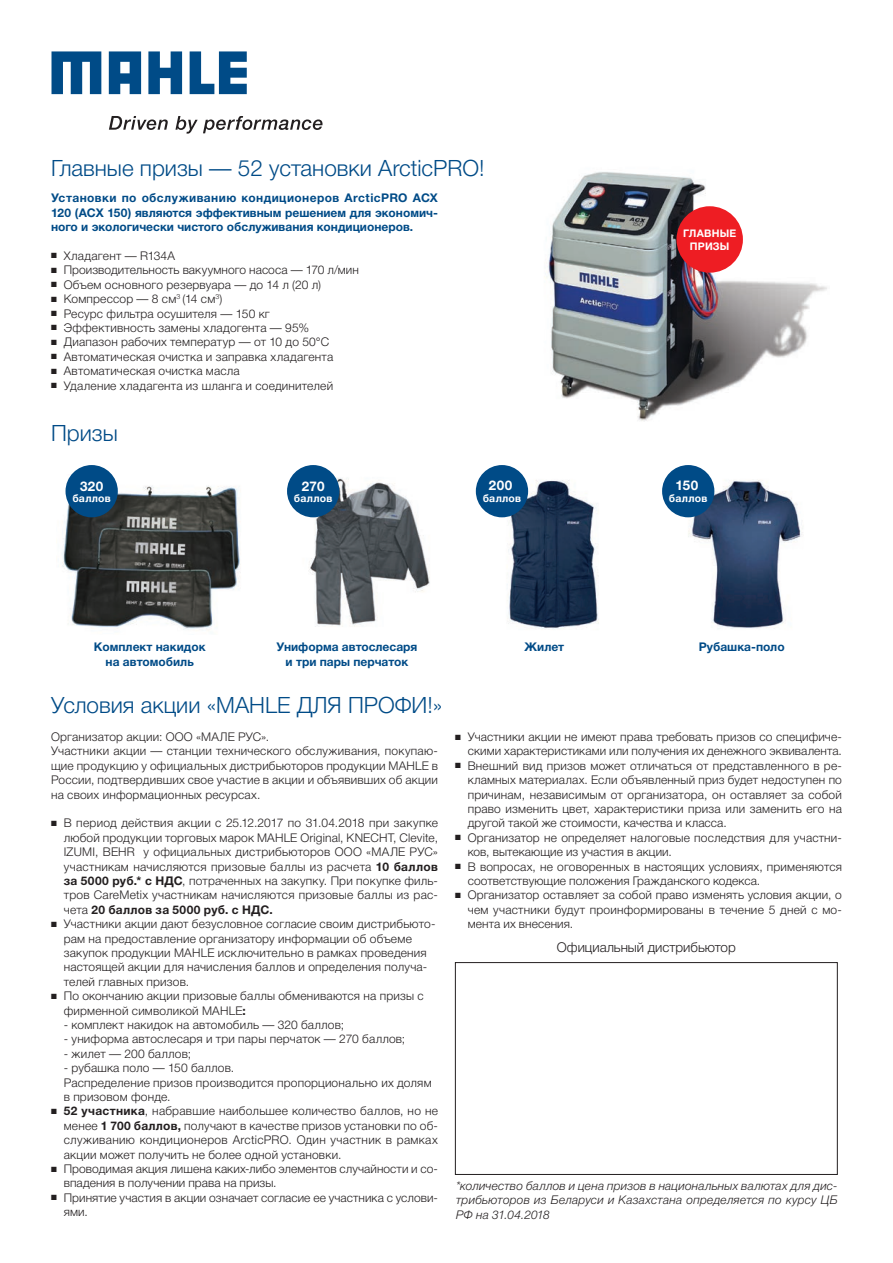
<style>
.page{position:relative;width:893px;height:1263px;background:#fff}
.page>*{position:absolute;margin:0;border:0;box-sizing:border-box;transform-origin:0 0}
.t1{font:300 22.5px "Helvetica Neue Cyr";color:#004b87}
.t2{font:300 13.5px "Helvetica Neue Cyr";color:#231f20}
.t3{font:700 13.5px "Helvetica Neue Cyr";letter-spacing:.025em;color:#fff}
.t4{font:300 12px/14.4px "Helvetica Neue Cyr";letter-spacing:.015em;color:#231f20}
.t5{font:700 12px/14.4px "Helvetica Neue Cyr";color:#004b87;text-align:center}
.t6{font:italic 300 12px/14.4px "Helvetica Neue Cyr";letter-spacing:.015em;color:#231f20;text-align:justify}
.t7{font:700 10.5px/12.6px "Helvetica Neue Cyr";letter-spacing:.02em;color:#fff;text-align:center}
.s1{font-weight:700}
</style>
<div class="page">
<svg style="left:109px;top:116px;width:214px;height:18px"></svg>
<svg style="left:52px;top:51px;width:195px;height:43px"></svg>
<img style="left:547px;top:172px;width:280px;height:249px">
<div style="left:455px;top:962px;width:383px;height:213px;border:1px solid #231f20"></div>
<img style="left:62px;top:475px;width:178px;height:155px">
<img style="left:292px;top:468px;width:138px;height:159px">
<img style="left:475px;top:470px;width:124px;height:159px">
<img style="left:665px;top:470px;width:137px;height:159px">
<div style="left:66px;top:465px;width:52px;height:52px;background:#004b87;border-radius:50%"></div>
<div style="left:287px;top:465px;width:52px;height:52px;background:#004b87;border-radius:50%"></div>
<div style="left:476px;top:465px;width:52px;height:52px;background:#004b87;border-radius:50%"></div>
<div style="left:662px;top:465px;width:52px;height:52px;background:#004b87;border-radius:50%"></div>
<div style="left:676px;top:206px;width:67px;height:67px;background:#ee1d23;border-radius:50%"></div>
<h1 class="t1" style="left:51px;top:156px;width:435px">Главные призы — 52 установки ArcticPRO!</h1>
<p class="t5" style="left:51px;top:191px;width:389px;text-align:justify">Установки по обслуживанию кондиционеров ArcticPRO ACX 120 (ACX 150) являются эффективным решением для экономич&shy;ного и экологически чистого обслуживания кондиционеров.</p>
<p class="t4" style="left:51px;top:249px;width:125px">■ Хладагент — R134A</p>
<p class="t4" style="left:51px;top:263px;width:309px">■ Производительность вакуумного насоса — 170 л/мин</p>
<p class="t4" style="left:51px;top:277px;width:271px">■ Объем основного резервуара — до 14 л (20 л)</p>
<p class="t4" style="left:51px;top:292px;width:173px">■ Компрессор — 8 см<sup>3</sup> (14 см<sup>3</sup>)</p>
<p class="t4" style="left:51px;top:306px;width:220px">■ Ресурс фильтра осушителя — 150 кг</p>
<p class="t4" style="left:51px;top:321px;width:260px">■ Эффективность замены хладогента — 95%</p>
<p class="t4" style="left:51px;top:335px;width:280px">■ Диапазон рабочих температур — от 10 до 50°С</p>
<p class="t4" style="left:51px;top:349px;width:284px">■ Автоматическая очистка и заправка хладагента</p>
<p class="t4" style="left:51px;top:364px;width:190px">■ Автоматическая очистка масла</p>
<p class="t4" style="left:51px;top:378px;width:284px">■ Удаление хладагента из шланга и соединителей</p>
<h1 class="t1" style="left:51px;top:421px;width:68px">Призы</h1>
<p class="t7" style="left:683px;top:227px;width:55px">ГЛАВНЫЕ<br>ПРИЗЫ</p>
<p class="t3" style="left:80px;top:478px;width:25px">320</p>
<p class="t7" style="left:72px;top:492px;width:40px">баллов</p>
<p class="t3" style="left:302px;top:478px;width:24px">270</p>
<p class="t7" style="left:294px;top:492px;width:40px">баллов</p>
<p class="t3" style="left:489px;top:478px;width:25px">200</p>
<p class="t7" style="left:483px;top:492px;width:40px">баллов</p>
<p class="t3" style="left:676px;top:478px;width:24px">150</p>
<p class="t7" style="left:669px;top:492px;width:40px">баллов</p>
<p class="t5" style="left:94px;top:640px;width:113px">Комплект накидок на автомобиль</p>
<p class="t5" style="left:277px;top:640px;width:142px">Униформа автослесаря и три пары перчаток</p>
<p class="t5" style="left:525px;top:640px;width:41px">Жилет</p>
<p class="t5" style="left:699px;top:640px;width:87px">Рубашка-поло</p>
<h1 class="t1" style="left:51px;top:693px;width:393px">Условия акции «MAHLE ДЛЯ ПРОФИ!»</h1>
<p class="t4" style="left:51px;top:730px;width:388px">Организатор акции: ООО «МАЛЕ РУС».<br>Участники акции — станции технического обслуживания, покупаю&shy;щие продукцию у официальных дистрибьюторов продукции MAHLE в России, подтвердивших свое участие в акции и объявивших об акции на своих информационных ресурсах.</p>
<p class="t4" style="left:64px;top:816px;width:376px;text-align:justify;text-indent:-13px">■ В период действия акции с 25.12.2017 по 31.04.2018 при закупке любой продукции торговых марок MAHLE Original, KNECHT, Clevite, IZUMI, BEHR у официальных дистрибьюторов ООО «МАЛЕ РУС» участникам начисляются призовые баллы из расчета <span class="s1">10 баллов за 5000 руб.* с НДС</span>, потраченных на закупку. При покупке филь&shy;тров CareMetix участникам начисляются призовые баллы из рас&shy;чета <span class="s1">20 баллов за 5000 руб. с НДС.</span></p>
<p class="t4" style="left:64px;top:917px;width:373px;text-indent:-13px">■ Участники акции дают безусловное согласие своим дистрибьюто&shy;рам на предоставление организатору информации об объеме закупок продукции MAHLE исключительно в рамках проведения настоящей акции для начисления баллов и определения получа&shy;телей главных призов.</p>
<p class="t4" style="left:64px;top:989px;width:361px;text-indent:-13px">■ По окончанию акции призовые баллы обмениваются на призы с фирменной символикой MAHLE<span class="s1">:</span></p>
<p class="t4" style="left:64px;top:1018px;width:282px">- комплект накидок на автомобиль — 320 баллов;</p>
<p class="t4" style="left:64px;top:1032px;width:343px">- униформа автослесаря и три пары перчаток — 270 баллов;</p>
<p class="t4" style="left:64px;top:1046px;width:129px">- жилет — 200 баллов;</p>
<p class="t4" style="left:64px;top:1061px;width:369px">- рубашка поло — 150 баллов.<br>Распределение призов производится пропорционально их долям в призовом фонде.</p>
<p class="t4" style="left:64px;top:1104px;width:376px;text-align:justify;text-indent:-13px">■ <span class="s1">52 участника</span>, набравшие наибольшее количество баллов, но не менее <span class="s1">1 700 баллов,</span> получают в качестве призов установки по об&shy;служиванию кондиционеров ArcticPRO. Один участник в рамках акции может получить не более одной установки.</p>
<p class="t4" style="left:64px;top:1162px;width:376px;text-indent:-13px">■ Проводимая акция лишена каких-либо элементов случайности и со&shy;впадения в получении права на призы.</p>
<p class="t4" style="left:64px;top:1190px;width:376px;text-indent:-13px">■ Принятие участия в акции означает согласие ее участника с услови&shy;ями.</p>
<p class="t4" style="left:455px;top:730px;width:388px;text-align:right">■ Участники акции не имеют права требовать призов со специфиче&shy;скими характеристиками или получения их денежного эквивалента.</p>
<p class="t4" style="left:468px;top:758px;width:376px;text-align:justify;text-indent:-13px">■ Внешний вид призов может отличаться от представленного в ре&shy;кламных материалах. Если объявленный приз будет недоступен по причинам, независимым от организатора, он оставляет за собой право изменить цвет, характеристики приза или заменить его на другой такой же стоимости, качества и класса.</p>
<p class="t4" style="left:468px;top:830px;width:376px;text-indent:-13px">■ Организатор не определяет налоговые последствия для участни&shy;ков, вытекающие из участия в акции.</p>
<p class="t4" style="left:468px;top:859px;width:376px;text-indent:-13px">■ В вопросах, не оговоренных в настоящих условиях, применяются соответствующие положения Гражданского кодекса.</p>
<p class="t4" style="left:468px;top:888px;width:376px;text-align:justify;text-indent:-13px">■ Организатор оставляет за собой право изменять условия акции, о чем участники будут проинформированы в течение 5 дней с мо&shy;мента их внесения.</p>
<p class="t2" style="left:557px;top:940px;width:180px">Официальный дистрибьютор</p>
<p class="t6" style="left:456px;top:1178px;width:383px">*количество баллов и цена призов в национальных валютах для дис&shy;трибьюторов из Беларуси и Казахстана определяется по курсу ЦБ РФ на 31.04.2018</p>
</div>
